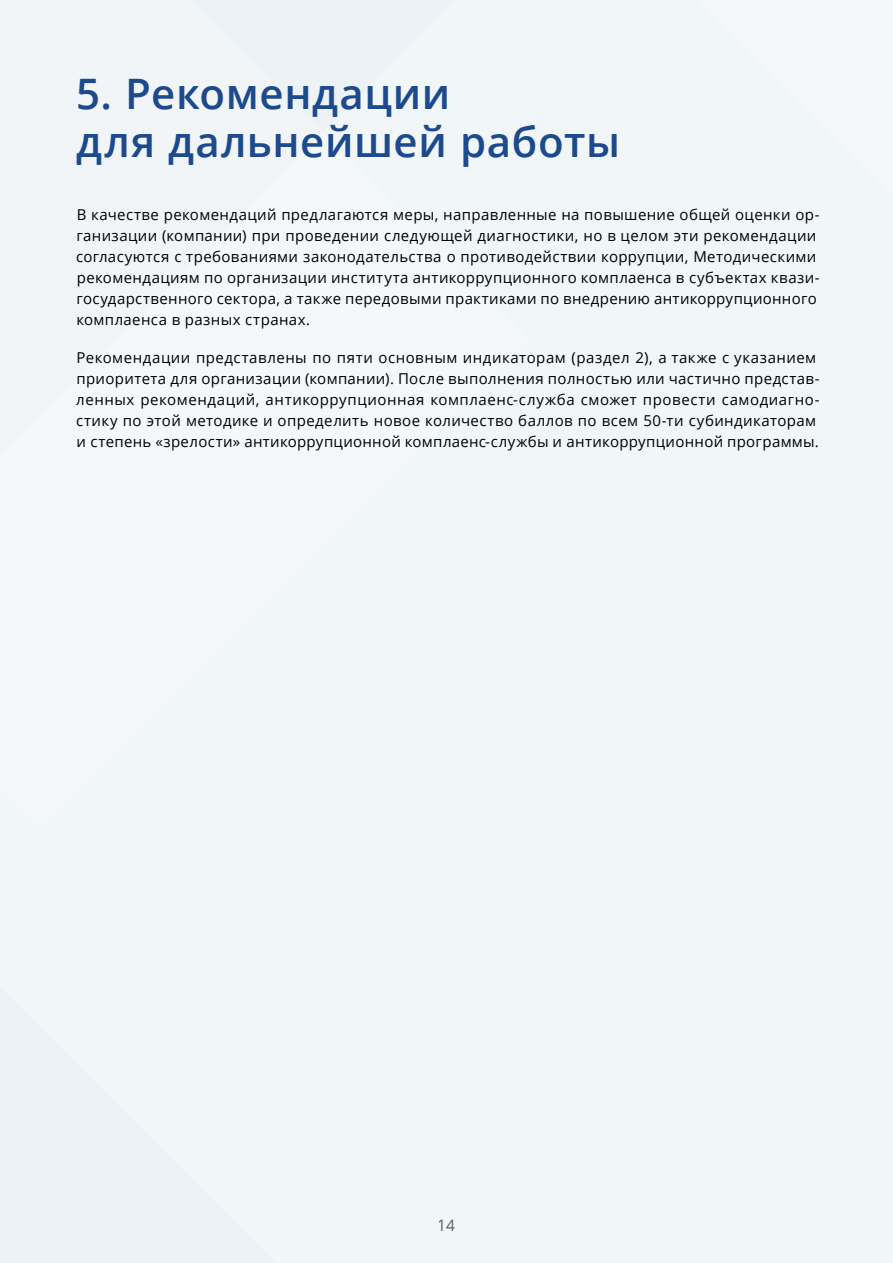
<style>
.page{position:relative;width:893px;height:1263px;background:#f1f6f9}
.page>*{position:absolute;margin:0;border:0;box-sizing:border-box;transform-origin:0 0}
.t1{font:600 42px/48px "Open Sans";letter-spacing:.015em;color:#1c4a8c}
.t2{font:15.75px "Open Sans";color:#636363}
.t3{font:15px/21px "Open Sans";letter-spacing:.025em;color:#000}
</style>
<div class="page">
<div style="left:0;top:0;width:529px;height:828px;background:#f1f6f9"></div>
<div style="left:697px;top:0;width:196px;height:375px;background:#f1f6f9"></div>
<h1 class="t1" style="left:76px;top:69px;width:546px">5. Рекомендации<br>для дальнейшей работы</h1>
<p class="t3" style="left:76px;top:204px;width:745px">В качестве рекомендаций предлагаются меры, направленные на повышение общей оценки ор&shy;ганизации (компании) при проведении следующей диагностики, но в целом эти рекомендации согласуются с требованиями законодательства о противодействии коррупции, Методическими рекомендациям по организации института антикоррупционного комплаенса в субъектах квази&shy;государственного сектора, а также передовыми практиками по внедрению антикоррупционного комплаенса в разных странах.</p>
<p class="t3" style="left:76px;top:347px;width:745px">Рекомендации представлены по пяти основным индикаторам (раздел 2), а также с указанием приоритета для организации (компании). После выполнения полностью или частично представ&shy;ленных рекомендаций, антикоррупционная комплаенс-служба сможет провести самодиагно&shy;стику по этой методике и определить новое количество баллов по всем 50-ти субиндикаторам и степень «зрелости» антикоррупционной комплаенс-службы и антикоррупционной программы.</p>
<p class="t2" style="left:438px;top:1214px;width:19px">14</p>
</div>
